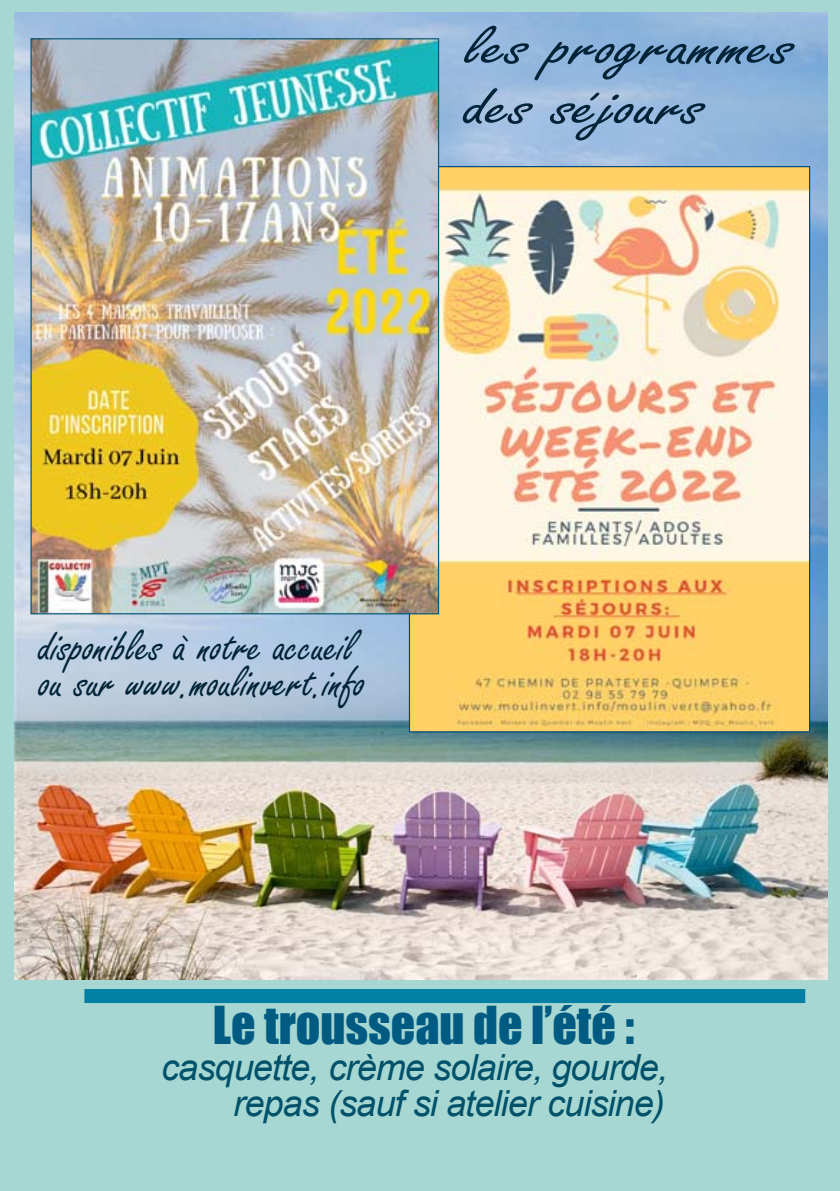
<style>
.page{position:relative;width:840px;height:1191px;background:#fff}
.page>*{position:absolute;margin:0;border:0;box-sizing:border-box;transform-origin:0 0}
.t1{font:60px/60px "Freestyle Script";color:#002337;scale:1.4 1}
.t2{font:48px/36px "Freestyle Script";color:#002337}
.t3{font:48px "Impact";color:#005b83}
.t4{font:italic 36px/36px "Arial";letter-spacing:-.025em;color:#00516a;text-align:right}
</style>
<div class="page">
<div style="left:0;top:0;width:839px;height:1191px;background:#a6d7d2"></div>
<img style="left:14px;top:13px;width:813px;height:966px">
<img style="left:410px;top:168px;width:397px;height:562px">
<img style="left:32px;top:40px;width:405px;height:572px">
<div style="left:84px;top:989px;width:720px;height:14px;background:#027fa3"></div>
<h1 class="t1" style="left:466px;top:19px;width:236px">les programmes des séjours</h1>
<h2 class="t2" style="left:40px;top:630px;width:327px">disponibles à notre accueil ou sur www.moulinvert.info</h2>
<h2 class="t3" style="left:213px;top:987px;width:423px">Le trousseau de l’été :</h2>
<p class="t4" style="left:161px;top:1049px;width:508px">casquette, crème solaire, gourde, repas (sauf si atelier cuisine)</p>
</div>
